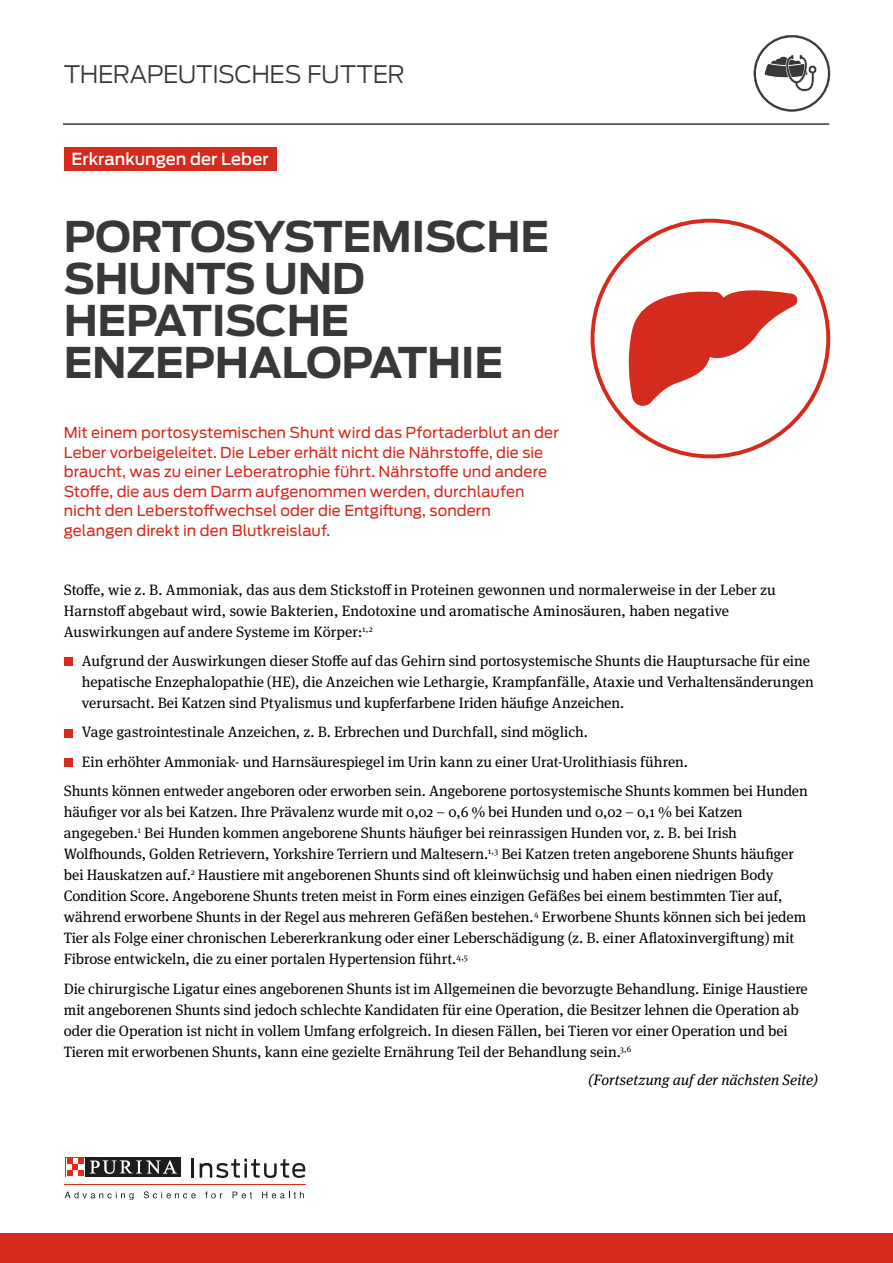
<style>
.page{position:relative;width:893px;height:1263px;background:#fff}
.page>*{position:absolute;margin:0;border:0;box-sizing:border-box;transform-origin:0 0}
.t1{font:700 42px/42px "Antenna";letter-spacing:-.01em;color:#39373a}
.t2{font:300 24px "Antenna";letter-spacing:-.015em;color:#39373a}
.t3{font:500 16.5px "Antenna";color:#fff}
.t4{font:15px/21px "Meta Serif Pro";letter-spacing:-.005em;color:#000}
.t5{font:15px/19.5px "Antenna";letter-spacing:.005em;color:#d52b1e}
.t6{font:italic 15px "Meta Serif Pro";letter-spacing:.005em;color:#000}
</style>
<div class="page">
<div style="left:0;top:1233px;width:893px;height:30px;background:#d52b1e"></div>
<hr style="left:65px;top:1184px;width:241px;height:1px;background:#e52a1b">
<svg style="left:192px;top:1158px;width:2px;height:19px"></svg>
<svg style="left:200px;top:1158px;width:105px;height:20px"></svg>
<svg style="left:65px;top:1191px;width:68px;height:9px"></svg>
<svg style="left:144px;top:1191px;width:52px;height:7px"></svg>
<svg style="left:205px;top:1191px;width:17px;height:7px"></svg>
<svg style="left:233px;top:1191px;width:19px;height:7px"></svg>
<svg style="left:262px;top:1191px;width:42px;height:7px"></svg>
<div style="left:65px;top:1157px;width:21px;height:20px;background:#1d1d1b"></div>
<svg style="left:65px;top:1157px;width:20px;height:20px"></svg>
<div style="left:86px;top:1157px;width:95px;height:20px;background:#1d1d1b"></div>
<svg style="left:90px;top:1160px;width:87px;height:14px"></svg>
<svg style="left:66px;top:1158px;width:18px;height:18px"></svg>
<svg style="left:67px;top:1158px;width:17px;height:17px"></svg>
<div style="left:64px;top:147px;width:212px;height:24px;background:#d52b1e"></div>
<div style="left:64px;top:657px;width:8px;height:9px;background:#d52b1e"></div>
<div style="left:64px;top:729px;width:8px;height:8px;background:#d52b1e"></div>
<div style="left:64px;top:758px;width:8px;height:9px;background:#d52b1e"></div>
<hr style="left:63px;top:123px;width:766px;height:2px;background:#39373a">
<svg style="left:754px;top:35px;width:76px;height:77px"></svg>
<svg style="left:591px;top:219px;width:239px;height:239px"></svg>
<svg style="left:626px;top:284px;width:173px;height:125px"></svg>
<h2 class="t2" style="left:64px;top:58px;width:342px">THERAPEUTISCHES FUTTER</h2>
<p class="t3" style="left:72px;top:148px;width:199px">Erkrankungen der Leber</p>
<h1 class="t1" style="left:64px;top:216px;width:487px">PORTOSYSTEMISCHE<br>SHUNTS UND<br>HEPATISCHE<br>ENZEPHALOPATHIE</h1>
<p class="t5" style="left:64px;top:423px;width:497px">Mit einem portosystemischen Shunt wird das Pfortaderblut an der Leber vorbeigeleitet. Die Leber erhält nicht die Nährstoffe, die sie braucht, was zu einer Leberatrophie führt. Nährstoffe und andere Stoffe, die aus dem Darm aufgenommen werden, durchlaufen nicht den Leberstoffwechsel oder die Entgiftung, sondern gelangen direkt in den Blutkreislauf.</p>
<p class="t4" style="left:64px;top:579px;width:714px">Stoffe, wie z. B. Ammoniak, das aus dem Stickstoff in Proteinen gewonnen und normalerweise in der Leber zu<br>Harnstoff abgebaut wird, sowie Bakterien, Endotoxine und aromatische Aminosäuren, haben negative<br>Auswirkungen auf andere Systeme im Körper:<sup>1,2</sup></p>
<p class="t4" style="left:82px;top:649px;width:733px">Aufgrund der Auswirkungen dieser Stoffe auf das Gehirn sind portosystemische Shunts die Hauptursache für eine hepatische Enzephalopathie (HE), die Anzeichen wie Lethargie, Krampfanfälle, Ataxie und Verhaltensänderungen verursacht. Bei Katzen sind Ptyalismus und kupferfarbene Iriden häufige Anzeichen.</p>
<p class="t4" style="left:82px;top:721px;width:508px">Vage gastrointestinale Anzeichen, z. B. Erbrechen und Durchfall, sind möglich.</p>
<p class="t4" style="left:82px;top:750px;width:608px">Ein erhöhter Ammoniak- und Harnsäurespiegel im Urin kann zu einer Urat-Urolithiasis führen.</p>
<p class="t4" style="left:64px;top:780px;width:746px">Shunts können entweder angeboren oder erworben sein. Angeborene portosystemische Shunts kommen bei Hunden</p>
<p class="t4" style="left:64px;top:801px;width:744px">häufiger vor als bei Katzen. Ihre Prävalenz wurde mit 0,02 – 0,6 % bei Hunden und 0,02 – 0,1 % bei Katzen angegeben.<sup>1</sup> Bei Hunden kommen angeborene Shunts häufiger bei reinrassigen Hunden vor, z. B. bei Irish Wolfhounds, Golden Retrievern, Yorkshire Terriern und Maltesern.<sup>1,3</sup> Bei Katzen treten angeborene Shunts häufiger bei Hauskatzen auf.<sup>2</sup> Haustiere mit angeborenen Shunts sind oft kleinwüchsig und haben einen niedrigen Body Condition Score. Angeborene Shunts treten meist in Form eines einzigen Gefäßes bei einem bestimmten Tier auf, während erworbene Shunts in der Regel aus mehreren Gefäßen bestehen.<sup>4</sup> Erworbene Shunts können sich bei jedem Tier als Folge einer chronischen Lebererkrankung oder einer Leberschädigung (z. B. einer Aflatoxinvergiftung) mit Fibrose entwickeln, die zu einer portalen Hypertension führt.<sup>4,5</sup></p>
<p class="t4" style="left:64px;top:977px;width:746px">Die chirurgische Ligatur eines angeborenen Shunts ist im Allgemeinen die bevorzugte Behandlung. Einige Haustiere mit angeborenen Shunts sind jedoch schlechte Kandidaten für eine Operation, die Besitzer lehnen die Operation ab oder die Operation ist nicht in vollem Umfang erfolgreich. In diesen Fällen, bei Tieren vor einer Operation und bei Tieren mit erworbenen Shunts, kann eine gezielte Ernährung Teil der Behandlung sein.<sup>3,6</sup></p>
<p class="t6" style="left:588px;top:1069px;width:231px">(Fortsetzung auf der nächsten Seite)</p>
</div>
